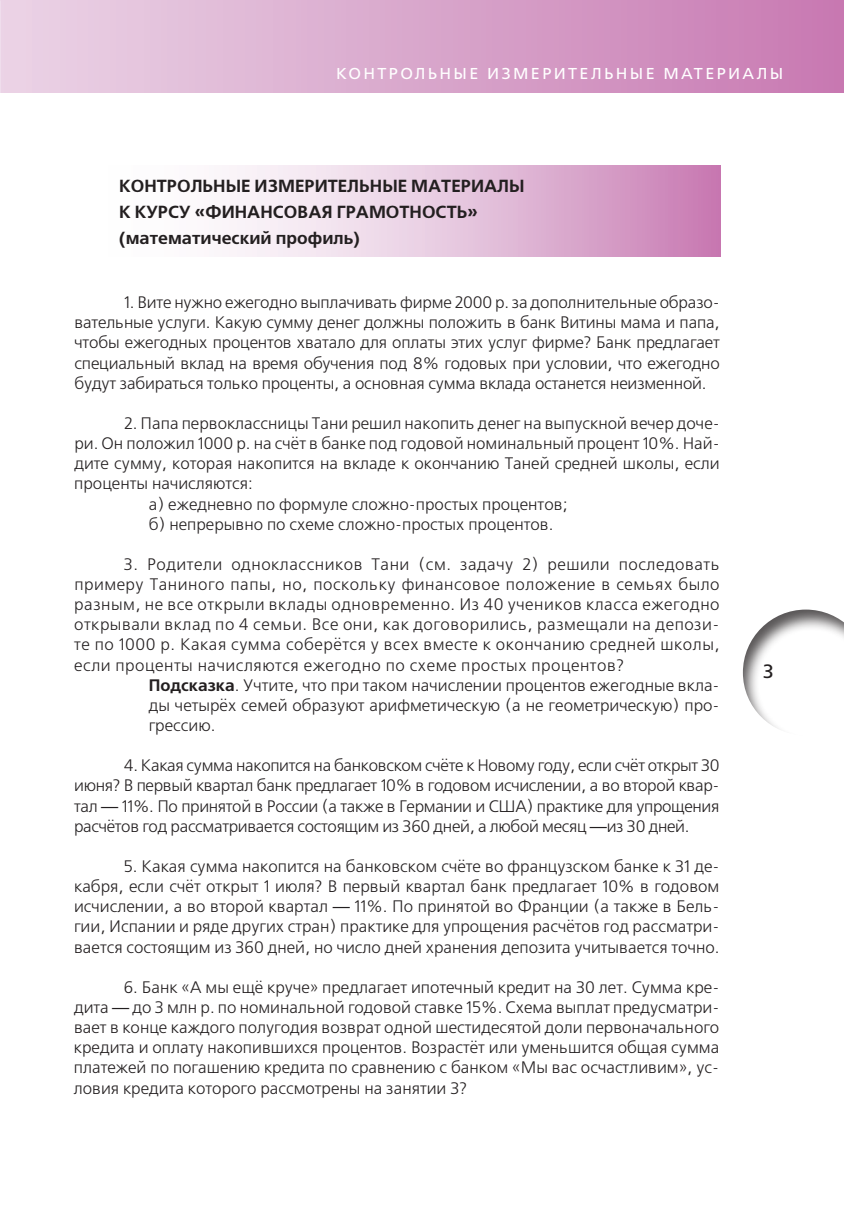
<style>
.page{position:relative;width:844px;height:1216px;background:#fff}
.page>*{position:absolute;margin:0;border:0;box-sizing:border-box;transform-origin:0 0}
.t1{font:19.25px "Free Set C San Pin";color:#231f20}
.t2{font:700 17.5px/26.1px "Free Set C";color:#231f20}
.t3{font:16.62px/20.1px "Free Set C";color:#231f20;text-align:justify}
.t4{font:16.62px "Free Set C";letter-spacing:.03em;color:#231f20}
.t5{font:15.75px "Free Set C San Pin";letter-spacing:.15em;color:#fff}
.s1{font-weight:700}
.s2{font-family:"Free Set C San Pin"}
</style>
<div class="page">
<div style="left:0;top:1px;width:843px;height:91px;background:linear-gradient(to right,#ebd4e6,#c779b1)"></div>
<div style="left:741px;top:609px;width:102px;height:127px;background:#231f20;opacity:.75"></div>
<svg style="left:229px;top:165px;width:491px;height:92px;background:#e3bed9"></svg>
<p class="t5" style="left:336px;top:65px;width:448px">КОНТРОЛЬНЫЕ ИЗМЕРИТЕЛЬНЫЕ МАТЕРИАЛЫ</p>
<p class="t2" style="left:119px;top:173px;width:407px">Контрольные измерительные материалы к курсу «финансовАЯ грамотностЬ» (математический профиль)</p>
<p class="t3" style="left:74px;top:293px;width:646px;text-indent:50px">1. Вите нужно ежегодно выплачивать фирме 2000 р. за дополнительные образо&shy;вательные услуги. Какую сумму денег должны положить в банк Витины мама и папа, чтобы ежегодных процентов хватало для оплаты этих услуг фирме? Банк предлагает специальный вклад на время обучения под 8% годовых при условии, что ежегодно будут забираться только проценты, а основная сумма вклада останется неизменной.</p>
<p class="t3" style="left:124px;top:414px;width:597px">2. Папа первоклассницы Тани решил накопить денег на выпускной вечер доче-</p>
<p class="t3" style="left:74px;top:434px;width:646px">ри. Он положил 1000 р. на счёт в банке под годовой номинальный процент 10%. Най-</p>
<p class="t3" style="left:74px;top:454px;width:646px">дите сумму, которая накопится на вкладе к окончанию Таней средней школы, если</p>
<p class="t3" style="left:74px;top:474px;width:180px">проценты начисляются:</p>
<p class="t3" style="left:149px;top:494px;width:420px">а) ежедневно по формуле сложно-простых процентов;</p>
<p class="t3" style="left:149px;top:514px;width:406px">б) непрерывно по схеме сложно-простых процентов.</p>
<p class="t4" style="left:124px;top:555px;width:597px">3. Родители одноклассников Тани (см. задачу 2) решили последовать</p>
<p class="t4" style="left:74px;top:575px;width:646px">примеру Таниного папы, но, поскольку финансовое положение в семьях было</p>
<p class="t4" style="left:74px;top:595px;width:646px">разным, не все открыли вклады одновременно. Из 40 учеников класса ежегодно</p>
<p class="t4" style="left:74px;top:615px;width:646px">открывали вклад по 4 семьи. Все они, как договорились, размещали на депози-</p>
<p class="t4" style="left:74px;top:636px;width:646px">те по 1000 р. Какая сумма соберётся у всех вместе к окончанию средней школы,</p>
<p class="t4" style="left:74px;top:656px;width:551px">если проценты начисляются ежегодно по схеме простых процентов?</p>
<p class="t3" style="left:149px;top:675px;width:572px"><span class="s1">Подсказка</span>. Учтите, что при таком начислении процентов ежегодные вкла-</p>
<p class="t3" style="left:149px;top:696px;width:572px">ды четырёх семей образуют арифметическую (а не геометрическую) про-</p>
<p class="t3" style="left:149px;top:716px;width:68px">грессию.</p>
<p class="t3" style="left:74px;top:756px;width:647px;text-indent:50px">4. Какая сумма накопится на банковском счёте к Новому году, если счёт открыт 30 июня? В первый квартал банк предлагает 10% в годовом исчислении, а во второй квар&shy;тал <span class="s2">—</span> 11%. По принятой в России (а также в Германии и США) практике для упрощения расчётов год рассматривается состоящим из 360 дней, а любой месяц <span class="s2">—</span>из 30 дней.</p>
<p class="t3" style="left:74px;top:857px;width:646px;text-indent:50px">5. Какая сумма накопится на банковском счёте во французском банке к 31 де&shy;кабря, если счёт открыт 1 июля? В первый квартал банк предлагает 10% в годовом исчислении, а во второй квартал <span class="s2">—</span> 11%. По принятой во Франции (а также в Бель&shy;гии, Испании и ряде других стран) практике для упрощения расчётов год рассматри&shy;вается состоящим из 360 дней, но число дней хранения депозита учитывается точно.</p>
<p class="t3" style="left:74px;top:977px;width:647px;text-indent:50px">6. Банк «А мы ещё круче» предлагает ипотечный кредит на 30 лет. Сумма кре&shy;дита <span class="s2">—</span> до 3 млн р. по номинальной годовой ставке 15%. Схема выплат предусматри&shy;вает в конце каждого полугодия возврат одной шестидесятой доли первоначального кредита и оплату накопившихся процентов. Возрастёт или уменьшится общая сумма платежей по погашению кредита по сравнению с банком «Мы вас осчастливим», ус&shy;ловия кредита которого рассмотрены на занятии 3?</p>
<p class="t1" style="left:762px;top:660px;width:13px">3</p>
</div>
